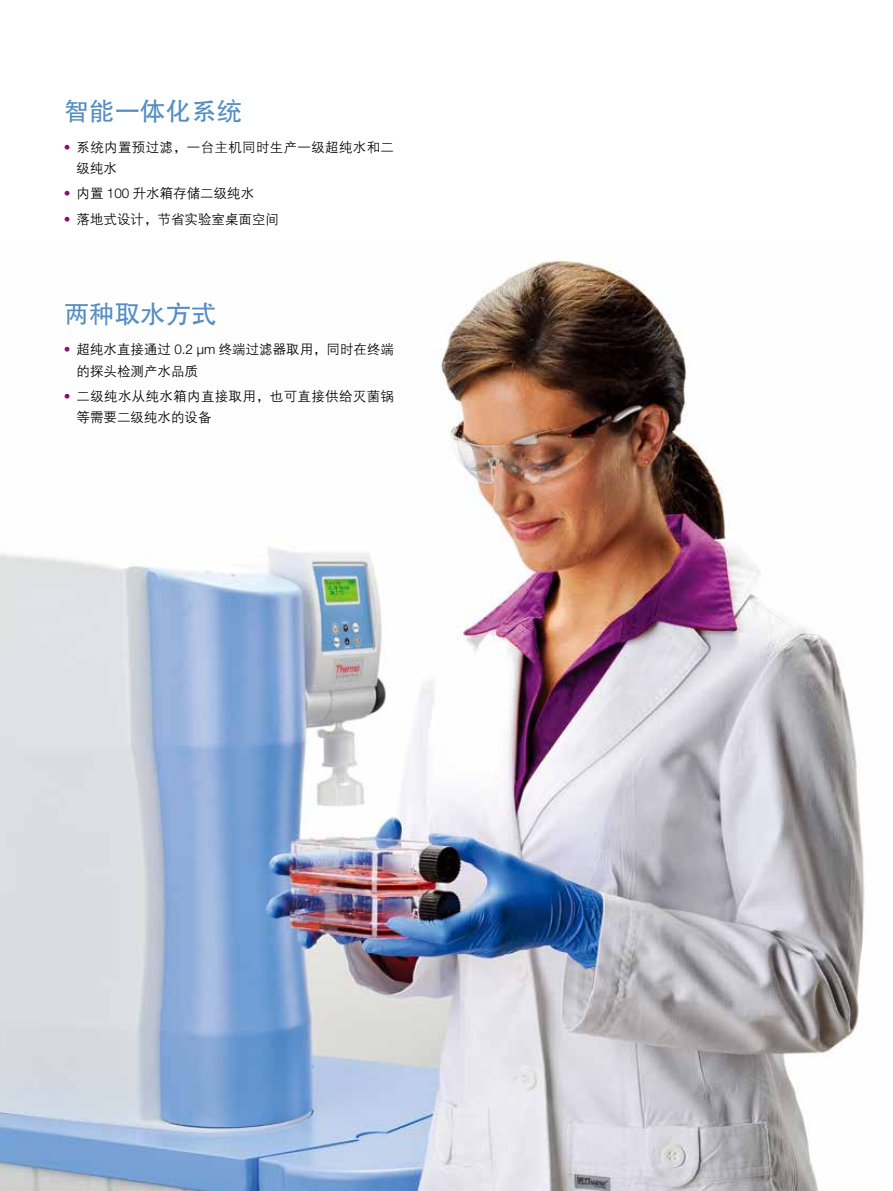
<style>
.page{position:relative;width:893px;height:1191px;background:#fff}
.page>*{position:absolute;margin:0;border:0;box-sizing:border-box;transform-origin:0 0}
.t1{font:25.5px "FZHTJW GB1 0";color:#548dc3}
.t2{font:13.5px/21.3px "FZZDXJW GB1 0";color:#000}
.t3{font:13.5px/21.3px "FZZDXJW GB1 0";letter-spacing:.025em;color:#000}
.s1{font-family:"Helvetica Neue LT Std";font-weight:300;color:#8a0e71}
.s2{font-family:"Helvetica Neue LT Std";font-weight:300}
</style>
<div class="page">
<img style="left:0;top:261px;width:865px;height:930px">
<h1 class="t1" style="left:64px;top:97px;width:180px">智能一体化系统</h1>
<p class="t3" style="left:77px;top:137px;width:319px;text-indent:-13px"><span class="s1">•</span> 系统内置预过滤，一台主机同时生产一级超纯水和二级纯水</p>
<p class="t2" style="left:64px;top:183px;width:192px"><span class="s1">•</span> 内置 <span class="s2">100</span> 升水箱存储二级纯水</p>
<p class="t2" style="left:64px;top:209px;width:217px"><span class="s1">•</span> 落地式设计，节省实验室桌面空间</p>
<h1 class="t1" style="left:64px;top:300px;width:154px">两种取水方式</h1>
<p class="t2" style="left:77px;top:339px;width:319px;text-indent:-13px"><span class="s1">•</span> 超纯水直接通过 <span class="s2">0.2 µm</span> 终端过滤器取用，同时在终端的探头检测产水品质</p>
<p class="t3" style="left:77px;top:386px;width:319px;text-indent:-13px"><span class="s1">•</span> 二级纯水从纯水箱内直接取用，也可直接供给灭菌锅等需要二级纯水的设备</p>
</div>
